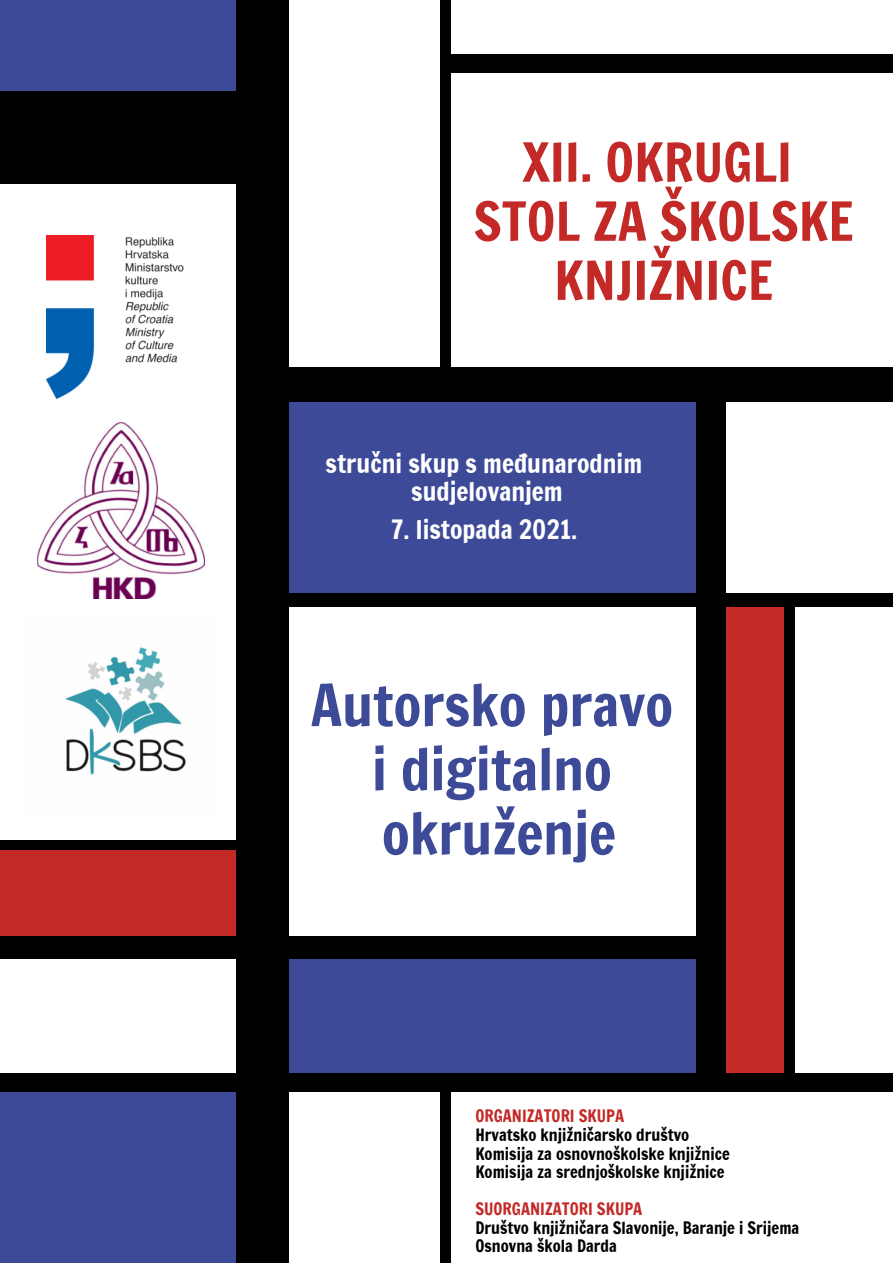
<style>
.page{position:relative;width:893px;height:1263px;background:#fff}
.page>*{position:absolute;margin:0;border:0;box-sizing:border-box;transform-origin:0 0}
.t1{font:57px "Francois One";color:#3d4a98}
.t2{font:52.5px/59.1px "Francois One";color:#c32926;text-align:center}
.t3{font:25.5px "Francois One";color:#fff}
.t4{font:16.5px "Francois One";color:#000}
.t5{font:16.5px "Francois One";color:#c32926}
</style>
<div class="page">
<div style="left:270px;top:948px;width:446px;height:135px;background:#3d4a98"></div>
<div style="left:0;top:848px;width:241px;height:100px;background:#c32926"></div>
<div style="left:709px;top:601px;width:80px;height:482px;background:#c32926"></div>
<div style="left:261px;top:386px;width:449px;height:214px;background:#3d4a98"></div>
<div style="left:0;top:1092px;width:262px;height:171px;background:#3d4a98"></div>
<div style="left:0;top:0;width:262px;height:106px;background:#3d4a98"></div>
<div style="left:237px;top:0;width:52px;height:1263px;background:#000"></div>
<div style="left:262px;top:1073px;width:631px;height:19px;background:#000"></div>
<div style="left:0;top:1073px;width:247px;height:19px;background:#000"></div>
<div style="left:262px;top:367px;width:631px;height:35px;background:#000"></div>
<div style="left:696px;top:385px;width:29px;height:698px;background:#000"></div>
<div style="left:0;top:91px;width:261px;height:92px;background:#000"></div>
<div style="left:440px;top:0;width:10px;height:385px;background:#000"></div>
<div style="left:440px;top:1083px;width:10px;height:180px;background:#000"></div>
<div style="left:262px;top:593px;width:631px;height:13px;background:#000"></div>
<div style="left:784px;top:606px;width:10px;height:477px;background:#000"></div>
<div style="left:445px;top:54px;width:448px;height:19px;background:#000"></div>
<div style="left:0;top:936px;width:706px;height:23px;background:#000"></div>
<div style="left:0;top:840px;width:242px;height:9px;background:#000"></div>
<img style="left:46px;top:236px;width:138px;height:163px">
<img style="left:38px;top:422px;width:166px;height:177px">
<img style="left:65px;top:647px;width:121px;height:128px">
<p class="t2" style="left:522px;top:132px;width:271px">XII. OKRUGLI</p>
<p class="t2" style="left:473px;top:191px;width:381px">STOL ZA ŠKOLSKE<br>KNJIŽNICE</p>
<p class="t3" style="left:326px;top:445px;width:318px">stručni skup s međunarodnim</p>
<p class="t3" style="left:411px;top:474px;width:153px">sudjelovanjem</p>
<p class="t3" style="left:390px;top:511px;width:188px">7. listopada 2021.</p>
<p class="t1" style="left:311px;top:664px;width:364px">Autorsko pravo</p>
<p class="t1" style="left:372px;top:728px;width:241px">i digitalno</p>
<p class="t1" style="left:382px;top:792px;width:236px">okruženje</p>
<p class="t5" style="left:475px;top:1104px;width:150px">ORGANIZATORI SKUPA</p>
<p class="t4" style="left:475px;top:1123px;width:215px">Hrvatsko knjižničarsko društvo</p>
<p class="t4" style="left:475px;top:1141px;width:256px">Komisija za osnovnoškolske knjižnice</p>
<p class="t4" style="left:475px;top:1160px;width:251px">Komisija za srednjoškolske knjižnice</p>
<p class="t5" style="left:475px;top:1197px;width:168px">SUORGANIZATORI SKUPA</p>
<p class="t4" style="left:475px;top:1216px;width:325px">Društvo knjižničara Slavonije, Baranje i Srijema</p>
<p class="t4" style="left:475px;top:1234px;width:143px">Osnovna škola Darda</p>
</div>
